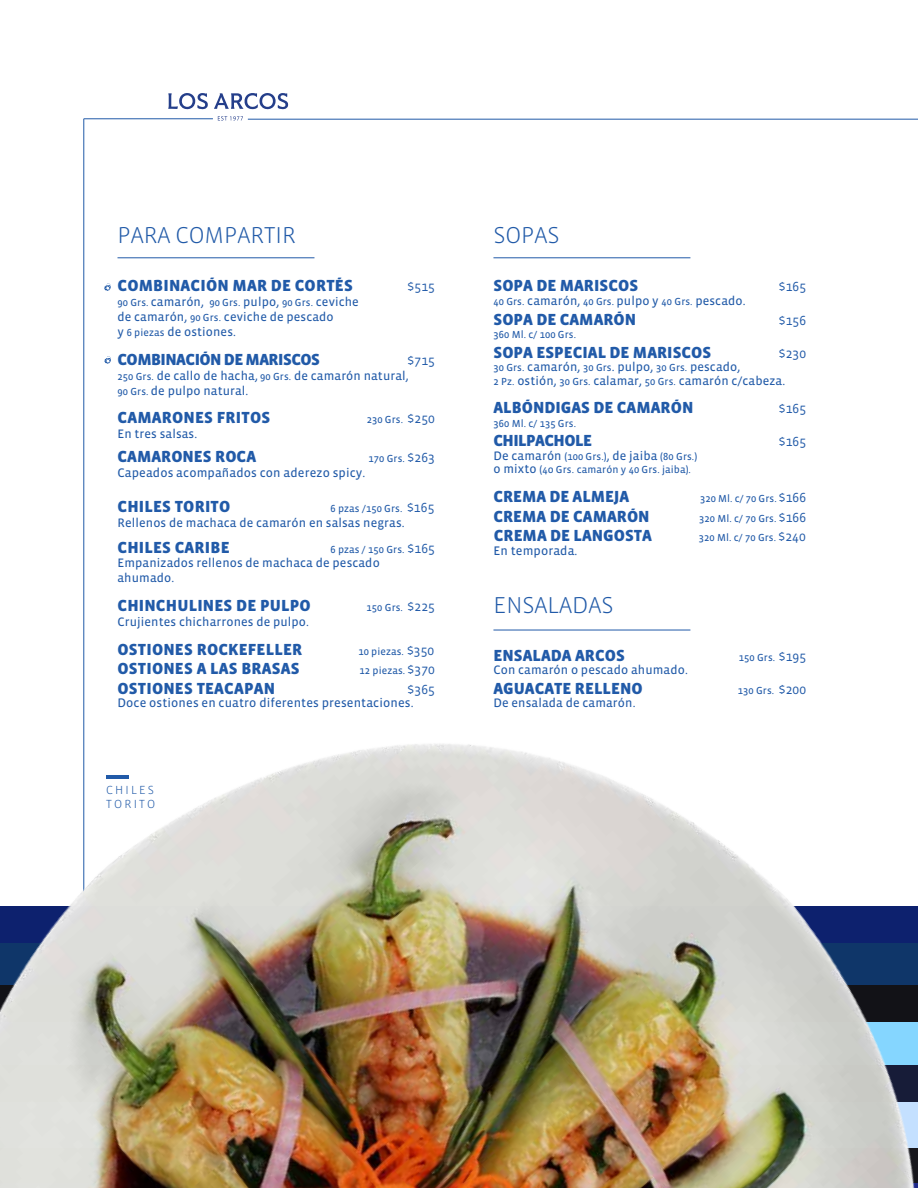
<style>
.page{position:relative;width:918px;height:1188px;background:#fff}
.page>*{position:absolute;margin:0;border:0;box-sizing:border-box;transform-origin:0 0}
.t1{font:300 23.55px "Vista Sans";color:#215aa8}
.t2{font:16.5px "Vista Sans SC Black";color:#215aa8}
.t3{font:16.5px "Vista Sans SC Black";letter-spacing:-.035em;color:#215aa8}
.t4{font:13.5px "Vista Sans";letter-spacing:.01em;color:#215aa8}
.t5{font:12.75px "Vista Sans Reg";letter-spacing:.01em;color:#215aa8}
.t6{font:12.6px/15px "Vista Sans Reg";letter-spacing:.01em;color:#215aa8}
.t7{font:300 12px/13.5px "Vista Sans";letter-spacing:.18em;color:#215aa8}
.t8{font:10.5px "Vista Sans Reg";letter-spacing:.01em;color:#215aa8}
.s1{font-size:10.5px}
.s2{font-family:"Vista Sans";font-size:13.5px}
.s3{font-size:12.6px}
</style>
<div class="page">
<hr style="left:84px;top:119px;width:1px;height:824px;background:#215aa8">
<img style="left:0;top:696px;width:918px;height:492px">
<hr style="left:106px;top:775px;width:22px;height:4px;background:#215aa8">
<svg style="left:168px;top:93px;width:40px;height:16px"></svg>
<svg style="left:214px;top:93px;width:74px;height:16px"></svg>
<svg style="left:218px;top:116px;width:25px;height:5px"></svg>
<hr style="left:493px;top:630px;width:197px;height:1px;background:#215aa8">
<hr style="left:493px;top:258px;width:197px;height:1px;background:#215aa8">
<hr style="left:118px;top:258px;width:196px;height:1px;background:#215aa8">
<svg style="left:104px;top:283px;width:7px;height:8px"></svg>
<svg style="left:104px;top:356px;width:7px;height:8px"></svg>
<hr style="left:248px;top:119px;width:670px;height:1px;background:#215aa8">
<hr style="left:84px;top:119px;width:129px;height:1px;background:#215aa8">
<h1 class="t1" style="left:118px;top:224px;width:180px">PARA COMPARTIR</h1>
<h2 class="t2" style="left:118px;top:277px;width:237px">COMBINACIÓN MAR DE CORTÉS</h2>
<p class="t4" style="left:408px;top:280px;width:29px">$515</p>
<p class="t6" style="left:118px;top:295px;width:243px"><span class="s1">90 Grs.</span> camarón, <span class="s1">90 Grs.</span> pulpo, <span class="s1">90 Grs.</span> ceviche de camarón, <span class="s1">90 Grs.</span> ceviche de pescado<br>y <span class="s1">6 piezas</span> de ostiones.</p>
<h2 class="t3" style="left:118px;top:351px;width:204px">COMBINACIÓN DE MARISCOS</h2>
<p class="t4" style="left:408px;top:353px;width:29px">$715</p>
<p class="t6" style="left:118px;top:368px;width:293px"><span class="s1">250 Grs.</span> de callo de hacha, <span class="s1">90 Grs.</span> de camarón natural,<br><span class="s1">90 Grs.</span> de pulpo natural.</p>
<h2 class="t2" style="left:118px;top:409px;width:154px">CAMARONES FRITOS</h2>
<p class="t8" style="left:367px;top:415px;width:70px">230 Grs. <span class="s2">$250</span></p>
<p class="t6" style="left:118px;top:427px;width:81px">En tres salsas.</p>
<h2 class="t2" style="left:118px;top:448px;width:140px">CAMARONES ROCA</h2>
<p class="t8" style="left:369px;top:453px;width:68px">170 Grs. <span class="s2">$263</span></p>
<p class="t5" style="left:118px;top:466px;width:249px">Capeados acompañados con aderezo spicy.</p>
<h2 class="t2" style="left:118px;top:498px;width:114px">CHILES TORITO</h2>
<p class="t8" style="left:330px;top:503px;width:105px">6 pzas /150 Grs. <span class="s2">$165</span></p>
<p class="t6" style="left:118px;top:515px;width:289px">Rellenos de machaca de camarón en salsas negras.</p>
<h2 class="t2" style="left:118px;top:539px;width:114px">CHILES CARIBE</h2>
<p class="t8" style="left:330px;top:544px;width:106px">6 pzas / 150 Grs. <span class="s2">$165</span></p>
<p class="t6" style="left:118px;top:556px;width:264px">Empanizados rellenos de machaca de pescado ahumado.</p>
<h2 class="t2" style="left:118px;top:597px;width:195px">CHINCHULINES DE PULPO</h2>
<p class="t8" style="left:367px;top:602px;width:70px">150 Grs. <span class="s2">$225</span></p>
<p class="t6" style="left:118px;top:615px;width:193px">Crujientes chicharrones de pulpo.</p>
<h2 class="t2" style="left:118px;top:641px;width:186px">OSTIONES ROCKEFELLER</h2>
<p class="t8" style="left:358px;top:646px;width:77px">10 piezas. <span class="s2">$350</span></p>
<h2 class="t2" style="left:118px;top:660px;width:184px">OSTIONES A LAS BRASAS</h2>
<p class="t8" style="left:360px;top:666px;width:77px">12 piezas. <span class="s2">$370</span></p>
<h2 class="t2" style="left:118px;top:680px;width:159px">OSTIONES TEACAPAN</h2>
<p class="t4" style="left:408px;top:682px;width:29px">$365</p>
<p class="t5" style="left:118px;top:697px;width:298px">Doce ostiones en cuatro diferentes presentaciones.</p>
<p class="t7" style="left:106px;top:784px;width:51px">CHILES<br>TORITO</p>
<h1 class="t1" style="left:493px;top:224px;width:68px">SOPAS</h1>
<h2 class="t2" style="left:493px;top:277px;width:146px">SOPA DE MARISCOS</h2>
<p class="t4" style="left:779px;top:280px;width:29px">$165</p>
<p class="t6" style="left:493px;top:293px;width:254px"><span class="s1">40 Grs.</span> camarón, <span class="s1">40 Grs.</span> pulpo y <span class="s1">40 Grs.</span> pescado.</p>
<h2 class="t2" style="left:493px;top:311px;width:144px">SOPA DE CAMARÓN</h2>
<p class="t4" style="left:779px;top:313px;width:29px">$156</p>
<p class="t8" style="left:493px;top:329px;width:84px">360 Ml. c/ 100 Grs.</p>
<h2 class="t2" style="left:493px;top:344px;width:219px">SOPA ESPECIAL DE MARISCOS</h2>
<p class="t4" style="left:779px;top:346px;width:29px">$230</p>
<p class="t6" style="left:493px;top:360px;width:293px;line-height:13.5px"><span class="s1">30 Grs.</span> camarón, <span class="s1">30 Grs</span>. pulpo, <span class="s1">30 Grs.</span> pescado,<br><span class="s1">2 Pz.</span> ostión, <span class="s1">30 Grs.</span> calamar, <span class="s1">50 Grs.</span> camarón c/cabeza.</p>
<h2 class="t2" style="left:493px;top:399px;width:201px">ALBÓNDIGAS DE CAMARÓN</h2>
<p class="t4" style="left:779px;top:402px;width:29px">$165</p>
<p class="t8" style="left:493px;top:418px;width:84px">360 Ml. c/ 135 Grs.</p>
<h2 class="t3" style="left:493px;top:432px;width:100px">CHILPACHOLE</h2>
<p class="t4" style="left:779px;top:435px;width:29px">$165</p>
<p class="t6" style="left:493px;top:448px;width:205px">De camarón <span class="s1">(100 Grs.)</span>, de jaiba <span class="s1">(80 Grs.)</span></p>
<p class="t8" style="left:493px;top:464px;width:199px"><span class="s3">o mixto</span> (4o Grs. camarón y 40 Grs. jaiba).</p>
<h2 class="t2" style="left:493px;top:488px;width:137px">CREMA DE ALMEJA</h2>
<p class="t8" style="left:700px;top:493px;width:107px">320 Ml. c/ 70 Grs. <span class="s2">$166</span></p>
<h2 class="t2" style="left:493px;top:508px;width:158px">CREMA DE CAMARÓN</h2>
<p class="t8" style="left:699px;top:513px;width:108px">320 Ml. c/ 70 Grs. <span class="s2">$166</span></p>
<h2 class="t2" style="left:494px;top:527px;width:160px">CREMA DE LANGOSTA</h2>
<p class="t8" style="left:699px;top:533px;width:108px">320 Ml. c/ 70 Grs. <span class="s2">$240</span></p>
<p class="t5" style="left:493px;top:544px;width:86px">En temporada.</p>
<h1 class="t1" style="left:493px;top:593px;width:122px">ENSALADAS</h1>
<h2 class="t2" style="left:493px;top:647px;width:133px">ENSALADA ARCOS</h2>
<p class="t8" style="left:739px;top:652px;width:69px">150 Grs. <span class="s2">$195</span></p>
<p class="t6" style="left:493px;top:663px;width:196px">Con camarón o pescado ahumado.</p>
<h2 class="t2" style="left:493px;top:680px;width:151px">AGUACATE RELLENO</h2>
<p class="t8" style="left:738px;top:685px;width:70px">130 Grs. <span class="s2">$200</span></p>
<p class="t6" style="left:493px;top:696px;width:144px">De ensalada de camarón.</p>
</div>
